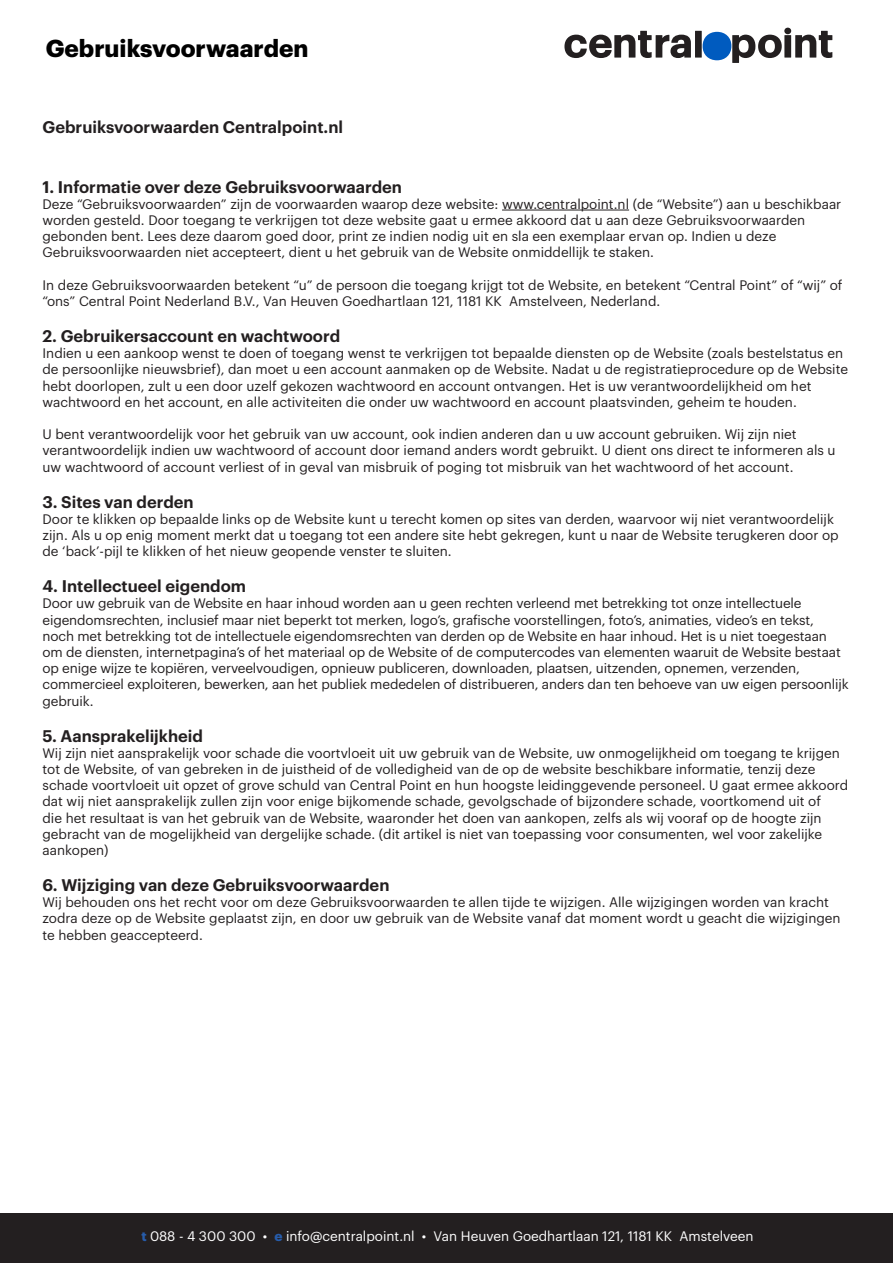
<style>
.page{position:relative;width:893px;height:1263px;background:#fff}
.page>*{position:absolute;margin:0;border:0;box-sizing:border-box;transform-origin:0 0}
.t1{font:700 24px "Graphik";color:#000}
.t2{font:600 16.5px "Graphik";color:#231f20}
.t3{font:13.5px/16.2px "Graphik";color:#231f20}
.t4{font:13.5px "Graphik";color:#fff}
.s1{font-weight:700;color:#275caa}
</style>
<div class="page">
<hr style="left:0;top:1213px;width:1px;height:50px;background:#231f20">
<div style="left:1px;top:1213px;width:892px;height:50px;background:#231f20"></div>
<div style="left:695px;top:31px;width:7px;height:27px;background:#231f20"></div>
<svg style="left:732px;top:35px;width:50px;height:28px"></svg>
<div style="left:784px;top:28px;width:7px;height:6px;background:#231f20;border-radius:50%"></div>
<div style="left:784px;top:35px;width:7px;height:23px;background:#231f20"></div>
<svg style="left:564px;top:31px;width:127px;height:27px"></svg>
<svg style="left:795px;top:31px;width:37px;height:27px"></svg>
<div style="left:703px;top:32px;width:28px;height:28px;background:#005bbf;border-radius:14px"></div>
<hr style="left:502px;top:210px;width:127px;height:1px;background:#231f20">
<h1 class="t1" style="left:46px;top:30px;width:264px">Gebruiksvoorwaarden</h1>
<p class="t2" style="left:43px;top:115px;width:302px">Gebruiksvoorwaarden Centralpoint.nl</p>
<p class="t2" style="left:43px;top:174px;width:361px">1. Informatie over deze Gebruiksvoorwaarden</p>
<p class="t3" style="left:43px;top:195px;width:800px">Deze “Gebruiksvoorwaarden” zijn de voorwaarden waarop deze website: www.centralpoint.nl (de “Website”) aan u beschikbaar worden gesteld. Door toegang te verkrijgen tot deze website gaat u ermee akkoord dat u aan deze Gebruiksvoorwaarden gebonden bent. Lees deze daarom goed door, print ze indien nodig uit en sla een exemplaar ervan op. Indien u deze Gebruiksvoorwaarden niet accepteert, dient u het gebruik van de Website onmiddellijk te staken.</p>
<p class="t3" style="left:43px;top:276px;width:802px">In deze Gebruiksvoorwaarden betekent “u” de persoon die toegang krijgt tot de Website, en betekent “Central Point” of “wij” of “ons” Central Point Nederland B.V., Van Heuven Goedhartlaan 121, 1181 KK Amstelveen, Nederland.</p>
<p class="t2" style="left:43px;top:323px;width:299px">2. Gebruikersaccount en wachtwoord</p>
<p class="t3" style="left:43px;top:344px;width:807px">Indien u een aankoop wenst te doen of toegang wenst te verkrijgen tot bepaalde diensten op de Website (zoals bestelstatus en de persoonlijke nieuwsbrief), dan moet u een account aanmaken op de Website. Nadat u de registratieprocedure op de Website hebt doorlopen, zult u een door uzelf gekozen wachtwoord en account ontvangen. Het is uw verantwoordelijkheid om het wachtwoord en het account, en alle activiteiten die onder uw wachtwoord en account plaatsvinden, geheim te houden.</p>
<p class="t3" style="left:43px;top:425px;width:794px">U bent verantwoordelijk voor het gebruik van uw account, ook indien anderen dan u uw account gebruiken. Wij zijn niet verantwoordelijk indien uw wachtwoord of account door iemand anders wordt gebruikt. U dient ons direct te informeren als u uw wachtwoord of account verliest of in geval van misbruik of poging tot misbruik van het wachtwoord of het account.</p>
<p class="t2" style="left:43px;top:489px;width:153px">3. Sites van derden</p>
<p class="t3" style="left:43px;top:510px;width:798px">Door te klikken op bepaalde links op de Website kunt u terecht komen op sites van derden, waarvoor wij niet verantwoordelijk zijn. Als u op enig moment merkt dat u toegang tot een andere site hebt gekregen, kunt u naar de Website terugkeren door op de ‘back’-pijl te klikken of het nieuw geopende venster te sluiten.</p>
<p class="t2" style="left:43px;top:574px;width:205px">4. Intellectueel eigendom</p>
<p class="t3" style="left:43px;top:594px;width:808px">Door uw gebruik van de Website en haar inhoud worden aan u geen rechten verleend met betrekking tot onze intellectuele eigendomsrechten, inclusief maar niet beperkt tot merken, logo’s, grafische voorstellingen, foto’s, animaties, video’s en tekst, noch met betrekking tot de intellectuele eigendomsrechten van derden op de Website en haar inhoud. Het is u niet toegestaan om de diensten, internetpagina’s of het materiaal op de Website of de computercodes van elementen waaruit de Website bestaat op enige wijze te kopiëren, verveelvoudigen, opnieuw publiceren, downloaden, plaatsen, uitzenden, opnemen, verzenden, commercieel exploiteren, bewerken, aan het publiek mededelen of distribueren, anders dan ten behoeve van uw eigen persoonlijk gebruik.</p>
<p class="t2" style="left:43px;top:723px;width:162px">5. Aansprakelijkheid</p>
<p class="t3" style="left:43px;top:744px;width:807px">Wij zijn niet aansprakelijk voor schade die voortvloeit uit uw gebruik van de Website, uw onmogelijkheid om toegang te krijgen tot de Website, of van gebreken in de juistheid of de volledigheid van de op de website beschikbare informatie, tenzij deze schade voortvloeit uit opzet of grove schuld van Central Point en hun hoogste leidinggevende personeel. U gaat ermee akkoord dat wij niet aansprakelijk zullen zijn voor enige bijkomende schade, gevolgschade of bijzondere schade, voortkomend uit of<br>die het resultaat is van het gebruik van de Website, waaronder het doen van aankopen, zelfs als wij vooraf op de hoogte zijn gebracht van de mogelijkheid van dergelijke schade. (dit artikel is niet van toepassing voor consumenten, wel voor zakelijke aankopen)</p>
<p class="t2" style="left:43px;top:872px;width:348px">6. Wijziging van deze Gebruiksvoorwaarden</p>
<p class="t3" style="left:43px;top:893px;width:800px">Wij behouden ons het recht voor om deze Gebruiksvoorwaarden te allen tijde te wijzigen. Alle wijzigingen worden van kracht zodra deze op de Website geplaatst zijn, en door uw gebruik van de Website vanaf dat moment wordt u geacht die wijzigingen te hebben geaccepteerd.</p>
<p class="t4" style="left:141px;top:1226px;width:614px"><span class="s1">t</span> 088 - 4 300 300 • <span class="s1">e</span> info@centralpoint.nl • Van Heuven Goedhartlaan 121, 1181 KK Amstelveen</p>
</div>
